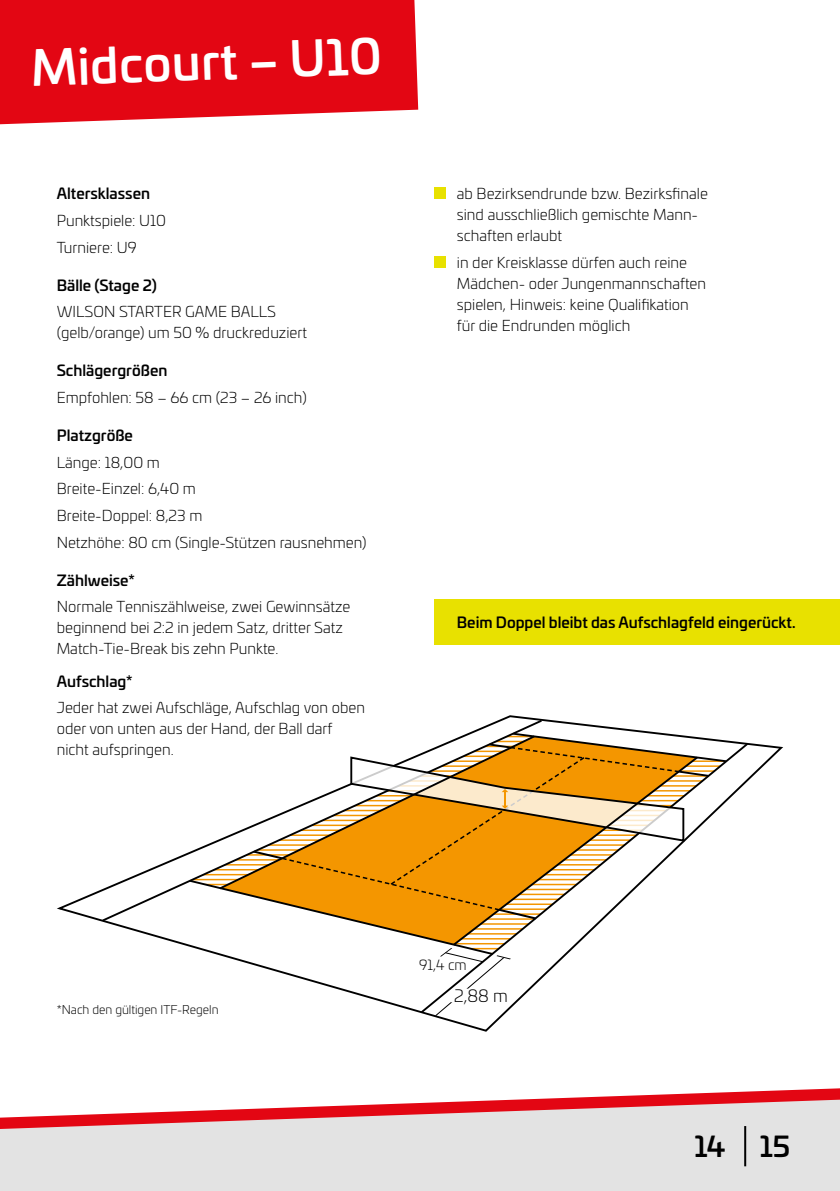
<style>
.page{position:relative;width:840px;height:1191px;background:#fff}
.page>*{position:absolute;margin:0;border:0;box-sizing:border-box;transform-origin:0 0}
.t1{font:500 48px "Univia Pro";color:#fff}
.t2{font:500 28px "Univia Pro";color:#000}
.t3{font:300 17px "Univia Pro";color:#000}
.t4{font:300 15px/21px "Univia Pro";color:#000}
.t5{font:500 15px "Univia Pro";color:#000}
.t6{font:300 14px "Univia Pro";color:#000}
.t7{font:300 12px "Univia Pro";color:#000}
</style>
<div class="page">
<div style="left:0;top:1159px;width:839px;height:32px;background:#e3e3e3"></div>
<svg style="left:0;top:1088px;width:839px;height:71px;fill:#e3e3e3"></svg>
<hr style="left:743px;top:1126px;width:2px;height:40px;background:#000">
<div style="left:0;top:0;width:418px;height:124px;background:#e30613"></div>
<div style="left:434px;top:188px;width:11px;height:11px;background:#e8e100"></div>
<div style="left:434px;top:256px;width:11px;height:12px;background:#e8e100"></div>
<div style="left:434px;top:600px;width:405px;height:45px;background:#e8e100"></div>
<svg style="left:57px;top:715px;width:726px;height:317px"></svg>
<svg style="left:100px;top:718px;width:443px;height:205px"></svg>
<svg style="left:727px;top:741px;width:22px;height:274px"></svg>
<svg style="left:187px;top:731px;width:540px;height:286px"></svg>
<h1 class="t1" style="left:30px;top:31px;width:352px;rotate:-2deg">Midcourt – U10</h1>
<p class="t5" style="left:57px;top:182px;width:95px">Altersklassen</p>
<p class="t4" style="left:57px;top:206px;width:111px;line-height:26.6px">Punktspiele: U10<br>Turniere: U9</p>
<p class="t5" style="left:57px;top:273px;width:102px">Bälle (Stage 2)</p>
<p class="t4" style="left:57px;top:300px;width:251px">WILSON STARTER GAME BALLS (gelb/orange) um 50 % druckreduziert</p>
<p class="t5" style="left:57px;top:359px;width:112px">Schlägergrößen</p>
<p class="t4" style="left:57px;top:386px;width:251px">Empfohlen: 58 – 66 cm (23 – 26 inch)</p>
<p class="t5" style="left:57px;top:424px;width:78px">Platzgröße</p>
<p class="t4" style="left:57px;top:448px;width:311px;line-height:26.6px">Länge: 18,00 m<br>Breite-Einzel: 6,40 m<br>Breite-Doppel: 8,23 m<br>Netzhöhe: 80 cm (Single-Stützen rausnehmen)</p>
<p class="t5" style="left:57px;top:568px;width:79px">Zählweise*</p>
<p class="t4" style="left:57px;top:596px;width:295px">Normale Tenniszählweise, zwei Gewinnsätze beginnend bei 2:2 in jedem Satz, dritter Satz<br>Match-Tie-Break bis zehn Punkte.</p>
<p class="t5" style="left:57px;top:669px;width:77px">Aufschlag*</p>
<p class="t4" style="left:57px;top:697px;width:309px">Jeder hat zwei Aufschläge, Aufschlag von oben oder von unten aus der Hand, der Ball darf nicht aufspringen.</p>
<p class="t4" style="left:456px;top:182px;width:252px">ab Bezirksendrunde bzw. Bezirksfinale sind ausschließlich gemischte Mann&shy;schaften erlaubt</p>
<p class="t4" style="left:456px;top:251px;width:250px">in der Kreisklasse dürfen auch reine Mädchen- oder Jungenmannschaften spielen, Hinweis: keine Qualifikation für die Endrunden möglich</p>
<p class="t5" style="left:456px;top:611px;width:340px">Beim Doppel bleibt das Aufschlagfeld eingerückt.</p>
<p class="t7" style="left:57px;top:1000px;width:163px">*Nach den gültigen ITF-Regeln</p>
<p class="t6" style="left:419px;top:955px;width:49px">91,4 cm</p>
<p class="t3" style="left:454px;top:983px;width:55px">2,88 m</p>
<h2 class="t2" style="left:694px;top:1124px;width:97px">14 15</h2>
</div>
